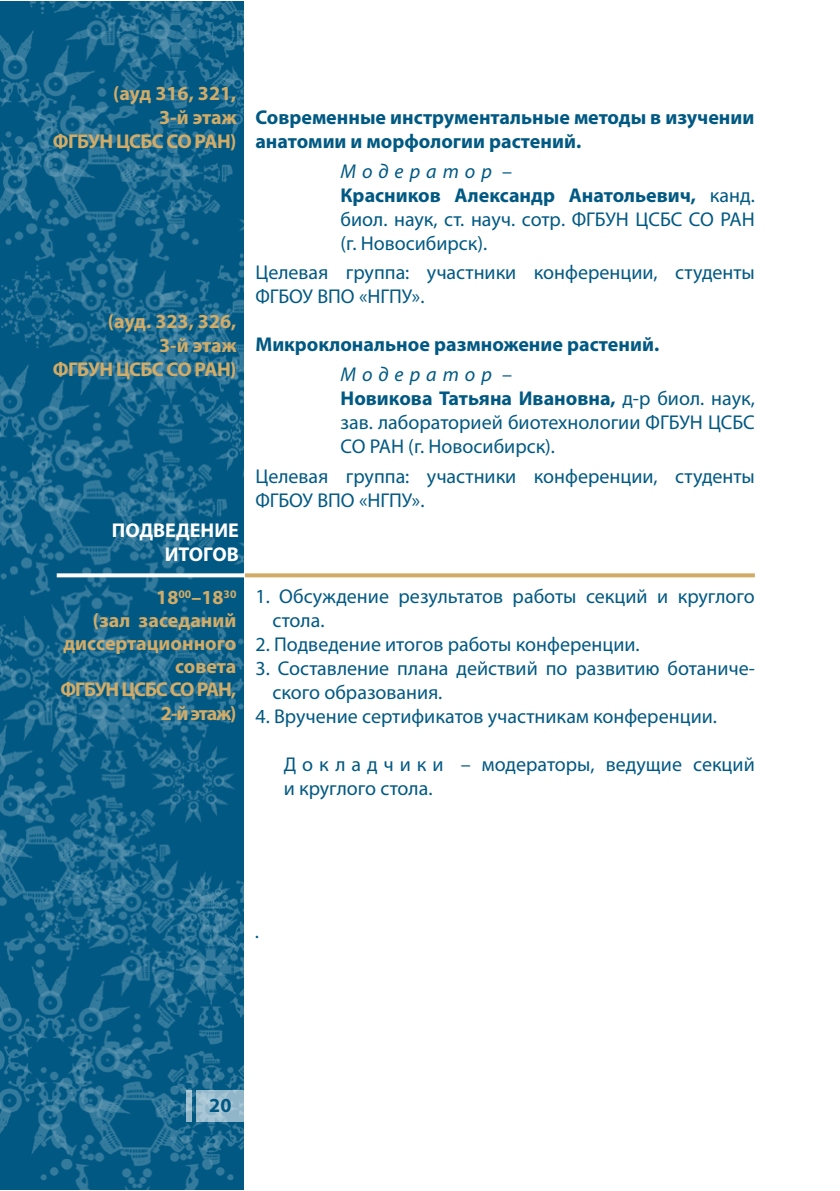
<style>
.page{position:relative;width:840px;height:1191px;background:#fff}
.page>*{position:absolute;margin:0;border:0;box-sizing:border-box;transform-origin:0 0}
.t1{font:20px/24px "Myriad Pro";color:#005983}
.t2{font:700 20px/23.2px "Myriad Pro";letter-spacing:-.015em;color:#d2ab67;text-align:right}
.t3{font:700 20px/24px "Myriad Pro";color:#005983}
.t4{font:700 20px/24px "Myriad Pro";color:#fff;text-align:right}
.t5{font:700 20px "Myriad Pro";color:#005883}
.t6{font:italic 20px "Myriad Pro";color:#005883}
.s1{font-style:italic}
.s2{font-weight:700}
.s3{font-weight:400;font-style:italic}
.s4{font-weight:400}
</style>
<div class="page">
<img style="left:0;top:1px;width:244px;height:1189px">
<svg style="left:196px;top:1090px;width:48px;height:31px"></svg>
<svg style="left:186px;top:1090px;width:6px;height:31px"></svg>
<svg style="left:57px;top:573px;width:187px;height:4px"></svg>
<svg style="left:245px;top:573px;width:509px;height:4px;background:#d6b274"></svg>
<p class="t2" style="left:53px;top:81px;width:185px;line-height:24px">(ауд 316, 321,<br>3-й этаж<br>ФГБУН ЦСБС СО РАН)</p>
<p class="t2" style="left:53px;top:309px;width:185px;line-height:24px">(ауд. 323, 326,<br>3-й этаж<br>ФГБУН ЦСБС СО РАН)</p>
<p class="t4" style="left:112px;top:517px;width:128px">ПОДВЕДЕНИЕ<br>ИТОГОВ</p>
<p class="t2" style="left:60px;top:585px;width:177px">18<sup>00</sup>–18<sup>30<br></sup>(зал заседаний диссертационного совета<br>ФГБУН ЦСБС СО РАН,<br>2-й этаж)</p>
<p class="t3" style="left:255px;top:105px;width:500px">Современные инструментальные методы в изучении анатомии и морфологии растений.</p>
<p class="t1" style="left:340px;top:159px;width:415px"><span class="s1">Модератор</span> –<br><span class="s2">Красников Александр Анатольевич,</span> канд. биол. наук, ст. науч. сотр. ФГБУН ЦСБС СО РАН (г. Новосибирск).</p>
<p class="t1" style="left:255px;top:260px;width:500px">Целевая группа: участники конференции, студенты<br>ФГБОУ ВПО «НГПУ».</p>
<p class="t3" style="left:340px;top:329px;width:320px;line-height:29.6px;text-indent:-85px">Микроклональное размножение растений.<br><span class="s3">Модератор</span> <span class="s4">–</span></p>
<p class="t1" style="left:340px;top:386px;width:415px;text-align:justify"><span class="s2">Новикова Татьяна Ивановна,</span> д-р биол. наук, зав. лабораторией биотехнологии ФГБУН ЦСБС СО РАН (г. Новосибирск).</p>
<p class="t1" style="left:255px;top:464px;width:500px">Целевая группа: участники конференции, студенты<br>ФГБОУ ВПО «НГПУ».</p>
<p class="t1" style="left:272px;top:584px;width:483px;text-indent:-17px">1. Обсуждение результатов работы секций и круглого стола.</p>
<p class="t1" style="left:255px;top:632px;width:385px">2. Подведение итогов работы конференции.</p>
<p class="t1" style="left:272px;top:656px;width:483px;text-indent:-17px">3. Составление плана действий по развитию ботаниче&shy;ского образования.</p>
<p class="t1" style="left:255px;top:704px;width:463px">4. Вручение сертификатов участникам конференции.</p>
<p class="t1" style="left:283px;top:752px;width:472px">Д о к л а д ч и к и – модераторы, ведущие секций и круглого стола.</p>
<p class="t6" style="left:255px;top:919px;width:6px">.</p>
<p class="t5" style="left:209px;top:1092px;width:24px">20</p>
</div>
